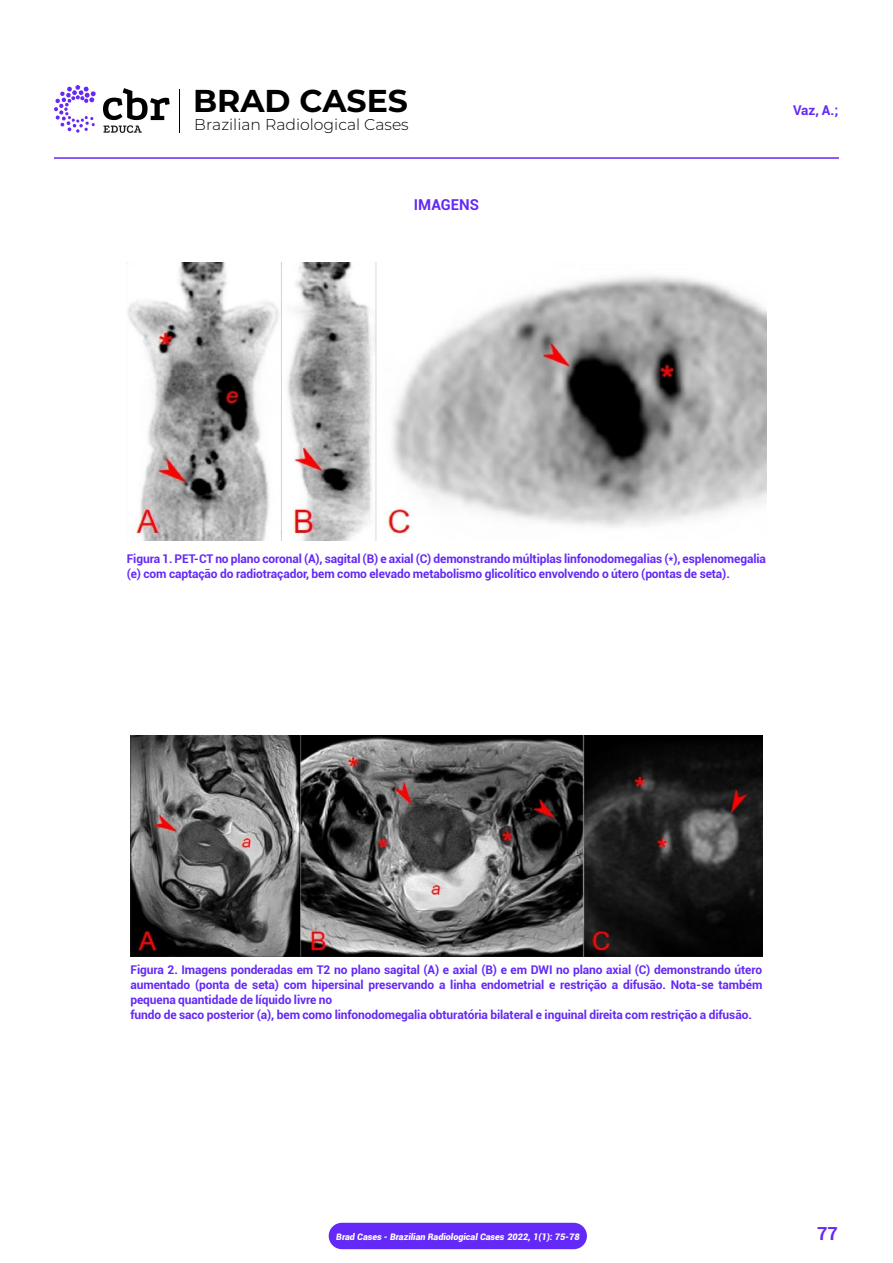
<style>
.page{position:relative;width:893px;height:1263px;background:#fff}
.page>*{position:absolute;margin:0;border:0;box-sizing:border-box;transform-origin:0 0}
.t1{font:700 31.65px "Montserrat";color:#000}
.t2{font:700 18px "Roboto";color:#6429f7}
.t3{font:300 15.6px "Montserrat";color:#000}
.Título_texto{font:700 15px "Roboto";color:#6429f7}
.t4{font:700 13.5px "Roboto";color:#6429f7}
.Legenda_títulos_imagens{font:700 12px/15px "Roboto";letter-spacing:-.01em;color:#6429f7}
.t5{font:italic 900 9px "Roboto";color:#fff}
</style>
<div class="page">
<hr style="left:54px;top:157px;width:785px;height:2px;background:#6429f7">
<div style="left:329px;top:1223px;width:258px;height:26px;background:#6429f7;border-radius:13px"></div>
<hr style="left:179px;top:90px;width:1px;height:43px;background:#000">
<svg style="left:103px;top:88px;width:67px;height:45px"></svg>
<svg style="left:54px;top:85px;width:42px;height:48px"></svg>
<img style="left:128px;top:263px;width:638px;height:277px">
<img style="left:130px;top:736px;width:632px;height:220px">
<h1 class="t1" style="left:193px;top:78px;width:217px">BRAD CASES</h1>
<h3 class="t3" style="left:194px;top:114px;width:216px">Brazilian Radiological Cases</h3>
<p class="Título_texto" style="left:414px;top:194px;width:67px">IMAGENS</p>
<p class="t4" style="left:793px;top:101px;width:47px">Vaz, A.;</p>
<p class="Legenda_títulos_imagens" style="left:127px;top:551px;width:641px">Figura 1. PET-CT no plano coronal (A), sagital (B) e axial (C) demonstrando múltiplas linfonodomegalias (*), esplenomegalia (e) com captação do radiotraçador, bem como elevado metabolismo glicolítico envolvendo o útero (pontas de seta).</p>
<p class="Legenda_títulos_imagens" style="left:130px;top:961px;width:633px;text-align:justify">Figura 2. Imagens ponderadas em T2 no plano sagital (A) e axial (B) e em DWI no plano axial (C) demonstrando útero aumentado (ponta de seta) com hipersinal preservando a linha endometrial e restrição a difusão. Nota-se também pequena quantidade de líquido livre no</p>
<p class="Legenda_títulos_imagens" style="left:130px;top:1006px;width:623px">fundo de saco posterior (a), bem como linfonodomegalia obturatória bilateral e inguinal direita com restrição a difusão.</p>
<p class="t5" style="left:336px;top:1230px;width:245px">Brad Cases - Brazilian Radiological Cases 2022, 1(1): 75-78</p>
<h2 class="t2" style="left:817px;top:1220px;width:22px">77</h2>
</div>
